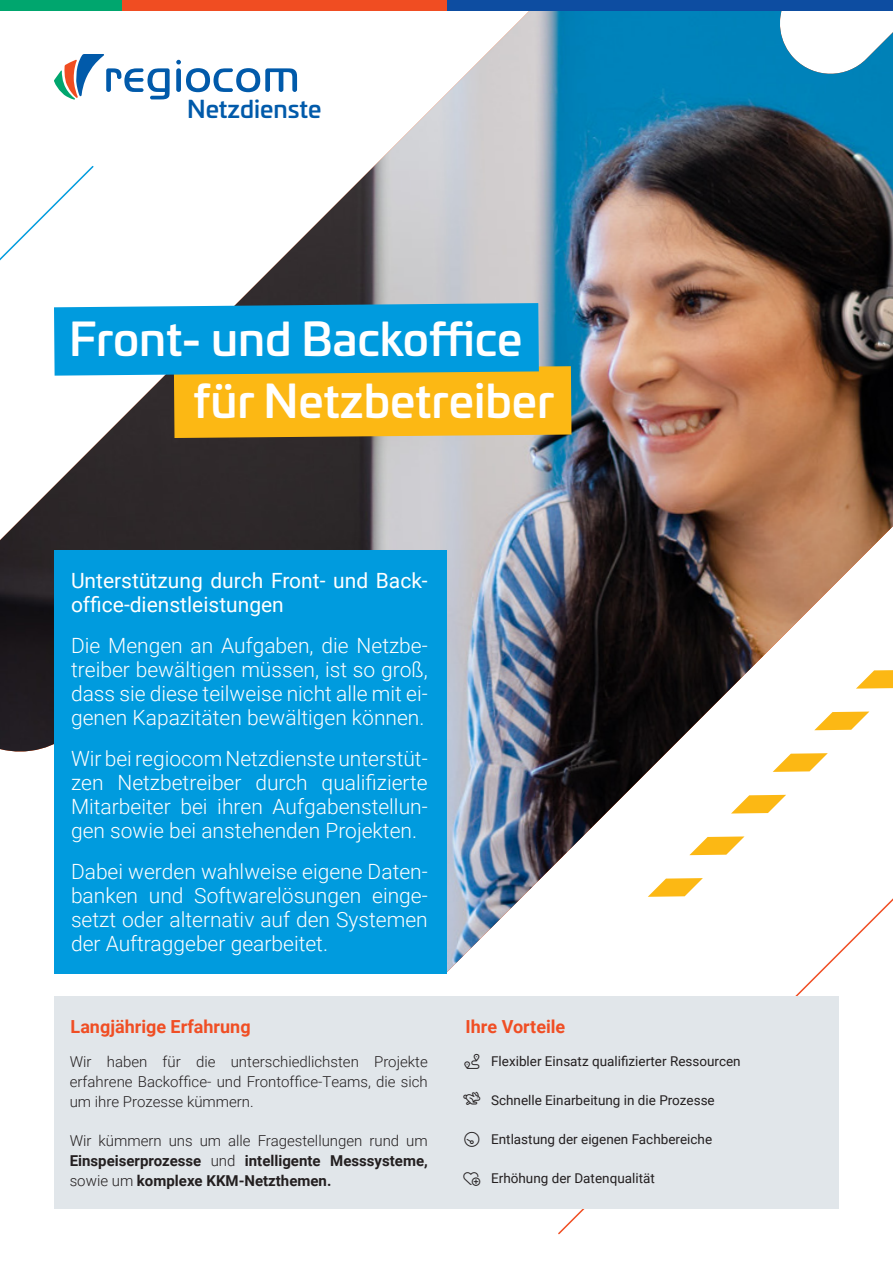
<style>
.page{position:relative;width:893px;height:1263px;background:#fff}
.page>*{position:absolute;margin:0;border:0;box-sizing:border-box;transform-origin:0 0}
.t1{font:500 45.15px "Univia Pro";color:#fff}
.t2{font:500 23.85px "Univia Pro";color:#015aaa}
.t3{font:300 21px/24px "Roboto";color:#fff;text-align:justify}
.t4{font:21px/24px "Roboto";color:#fff}
.t5{font:700 18px "Roboto";color:#f04e24}
.t6{font:700 15px/19.8px "Roboto";color:#231f20;text-align:justify}
.t7{font:300 15px/19.8px "Roboto";color:#231f20;text-align:justify}
.t8{font:13.5px "Roboto";color:#231f20}
.s1{font-weight:300}
</style>
<div class="page">
<img style="left:0;top:10px;width:893px;height:986px">
<div style="left:0;top:955px;width:446px;height:308px;background:#fff"></div>
<div style="left:54px;top:996px;width:785px;height:213px;background:#e1e6ea"></div>
<div style="left:54px;top:550px;width:392px;height:423px;background:#009bde"></div>
<svg style="left:54px;top:303px;width:517px;height:135px;background:#75a88e"></svg>
<svg style="left:648px;top:878px;width:55px;height:19px"></svg>
<svg style="left:689px;top:836px;width:55px;height:19px"></svg>
<svg style="left:731px;top:795px;width:55px;height:18px"></svg>
<svg style="left:773px;top:753px;width:55px;height:19px"></svg>
<svg style="left:814px;top:711px;width:55px;height:19px"></svg>
<svg style="left:856px;top:670px;width:37px;height:19px"></svg>
<svg style="left:176px;top:60px;width:121px;height:32px"></svg>
<svg style="left:54px;top:54px;width:116px;height:46px"></svg>
<div style="left:0;top:0;width:122px;height:10px;background:#00a66e"></div>
<div style="left:122px;top:0;width:325px;height:10px;background:#f04d22"></div>
<div style="left:447px;top:0;width:446px;height:10px;background:#0d4da1"></div>
<p class="t2" style="left:187px;top:91px;width:136px">Netzdienste</p>
<p class="t1" style="left:69px;top:305px;width:455px">Front- und Backoffice</p>
<p class="t1" style="left:193px;top:366px;width:362px">für Netzbetreiber</p>
<p class="t4" style="left:71px;top:567px;width:358px">Unterstützung durch Front- und Back&shy;office-dienstleistungen</p>
<p class="t3" style="left:71px;top:632px;width:358px">Die Mengen an Aufgaben, die Netzbe&shy;treiber bewältigen müssen, ist so groß, dass sie diese teilweise nicht alle mit ei&shy;genen Kapazitäten bewältigen können.</p>
<p class="t3" style="left:71px;top:745px;width:358px">Wir bei regiocom Netzdienste unterstüt&shy;zen Netzbetreiber durch qualifizierte Mitarbeiter bei ihren Aufgabenstellun&shy;gen sowie bei anstehenden Projekten.</p>
<p class="t3" style="left:71px;top:858px;width:358px">Dabei werden wahlweise eigene Daten&shy;banken und Softwarelösungen einge&shy;setzt oder alternativ auf den Systemen der Auftraggeber gearbeitet.</p>
<p class="t5" style="left:71px;top:1014px;width:182px">Langjährige Erfahrung</p>
<p class="t5" style="left:466px;top:1014px;width:101px">Ihre Vorteile</p>
<p class="t8" style="left:491px;top:1051px;width:251px">Flexibler Einsatz qualifizierter Ressourcen</p>
<p class="t8" style="left:491px;top:1090px;width:225px">Schnelle Einarbeitung in die Prozesse</p>
<p class="t8" style="left:491px;top:1130px;width:223px">Entlastung der eigenen Fachbereiche</p>
<p class="t8" style="left:491px;top:1169px;width:165px">Erhöhung der Datenqualität</p>
<p class="t7" style="left:70px;top:1051px;width:360px">Wir haben für die unterschiedlichsten Projekte erfahrene Backoffice- und Frontoffice-Teams, die sich um ihre Prozesse kümmern.</p>
<p class="t6" style="left:70px;top:1130px;width:360px"><span class="s1">Wir kümmern uns um alle Fragestellungen rund um </span>Einspeiserprozesse <span class="s1">und</span> intelligente Messsysteme, <span class="s1">sowie um</span> komplexe KKM-Netzthemen.</p>
</div>
